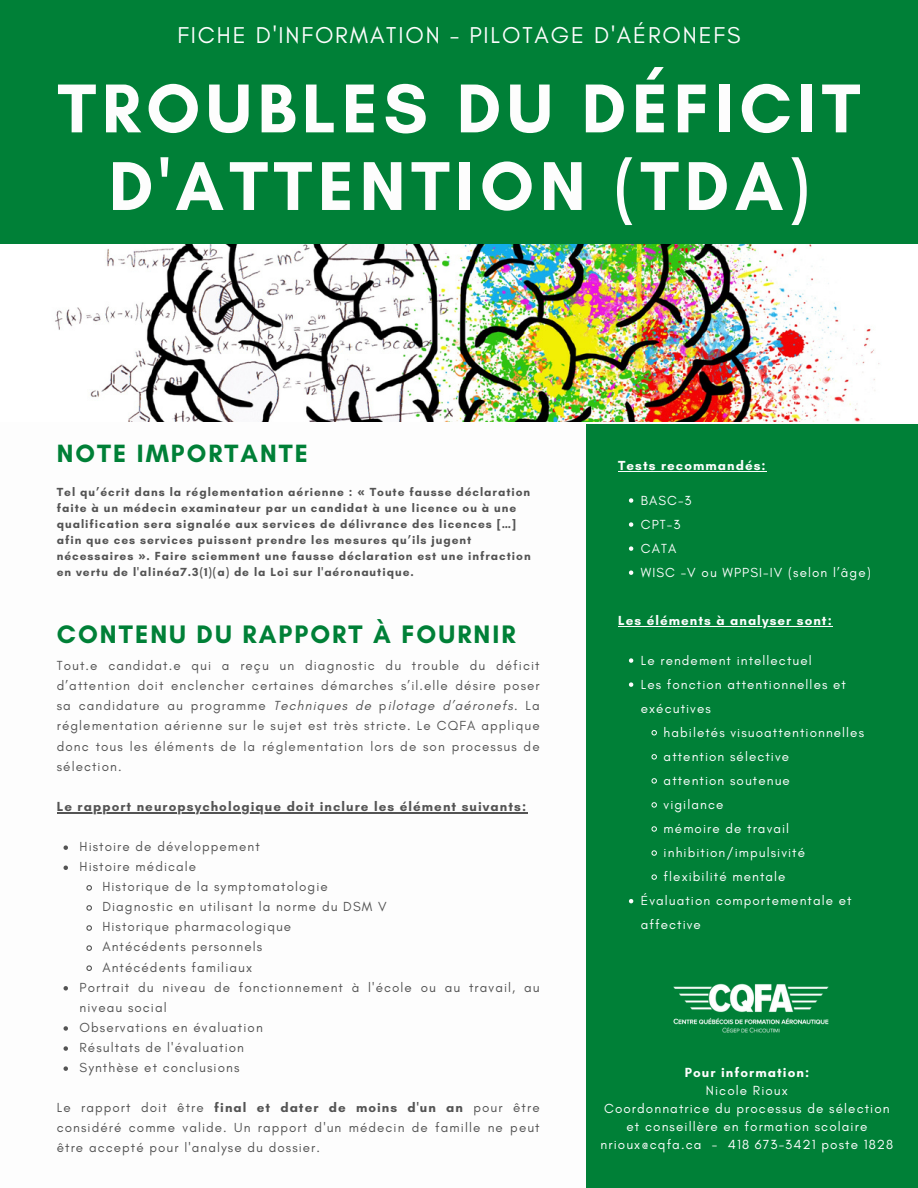
<style>
.page{position:relative;width:918px;height:1188px;background:#fff}
.page>*{position:absolute;margin:0;border:0;box-sizing:border-box;transform-origin:0 0}
.t1{font:700 70.35px/77.7px "Glacial Indifference";letter-spacing:.08em;color:#fdfdfd;text-align:center}
.t2{font:700 25.8px "Glacial Indifference";letter-spacing:.08em;color:#008037}
.t3{font:700 25.5px "Glacial Indifference";letter-spacing:.08em;color:#008037}
.t4{font:23.4px "Glacial Indifference";letter-spacing:.08em;color:#fdfdfd}
.t5{font:13.5px/17.9px "Glacial Indifference";letter-spacing:.08em;color:#fdfdfd;text-align:center}
.t6{font:13.35px/20.1px "Glacial Indifference";letter-spacing:.08em;color:#545454;text-align:justify}
.t7{font:13.35px/24px "Glacial Indifference";letter-spacing:.08em;color:#fdfdfd}
.t8{font:700 13.35px "Glacial Indifference";letter-spacing:.08em;color:#545454}
.t9{font:700 13.35px "Glacial Indifference";letter-spacing:.08em;color:#fdfdfd}
.t10{font:700 12px/15.9px "Glacial Indifference";letter-spacing:.08em;color:#545454}
.s1{font-family:"Noto Sans"}
.s2{font-style:italic}
.s3{font-weight:700}
</style>
<div class="page">
<div style="left:0;top:0;width:918px;height:287px;background:#008037"></div>
<div style="left:587px;top:424px;width:331px;height:764px;background:#008037"></div>
<img style="left:0;top:245px;width:918px;height:176px">
<hr style="left:57px;top:812px;width:470px;height:1px;background:#545454">
<svg style="left:64px;top:845px;width:4px;height:5px"></svg>
<svg style="left:64px;top:866px;width:4px;height:4px"></svg>
<svg style="left:86px;top:885px;width:6px;height:6px"></svg>
<svg style="left:86px;top:905px;width:6px;height:6px"></svg>
<svg style="left:86px;top:925px;width:6px;height:6px"></svg>
<svg style="left:86px;top:945px;width:6px;height:6px"></svg>
<svg style="left:86px;top:965px;width:6px;height:6px"></svg>
<svg style="left:64px;top:986px;width:4px;height:5px"></svg>
<svg style="left:64px;top:1026px;width:4px;height:5px"></svg>
<svg style="left:64px;top:1046px;width:4px;height:5px"></svg>
<svg style="left:64px;top:1066px;width:4px;height:5px"></svg>
<img style="left:673px;top:983px;width:156px;height:50px">
<hr style="left:618px;top:471px;width:149px;height:1px;background:#fdfdfd">
<svg style="left:629px;top:498px;width:4px;height:5px"></svg>
<svg style="left:629px;top:522px;width:4px;height:5px"></svg>
<svg style="left:629px;top:546px;width:4px;height:5px"></svg>
<svg style="left:629px;top:570px;width:4px;height:5px"></svg>
<hr style="left:618px;top:626px;width:215px;height:1px;background:#fdfdfd">
<svg style="left:629px;top:658px;width:4px;height:5px"></svg>
<svg style="left:629px;top:682px;width:4px;height:5px"></svg>
<svg style="left:651px;top:730px;width:6px;height:6px"></svg>
<svg style="left:651px;top:754px;width:6px;height:6px"></svg>
<svg style="left:651px;top:778px;width:6px;height:6px"></svg>
<svg style="left:651px;top:802px;width:6px;height:6px"></svg>
<svg style="left:651px;top:826px;width:6px;height:6px"></svg>
<svg style="left:651px;top:850px;width:6px;height:6px"></svg>
<svg style="left:651px;top:874px;width:6px;height:6px"></svg>
<svg style="left:629px;top:899px;width:4px;height:4px"></svg>
<h3 class="t4" style="left:177px;top:20px;width:565px">FICHE D'INFORMATION - PILOTAGE D'AÉRONEFS</h3>
<p class="t1" style="left:58px;top:69px;width:804px">TROUBLES DU DÉFICIT<br>D'ATTENTION (TDA)</p>
<p class="t3" style="left:57px;top:438px;width:253px">NOTE IMPORTANTE</p>
<p class="t10" style="left:57px;top:484px;width:475px">Tel qu’écrit dans la réglementation aérienne : <span class="s1">«</span> Toute fausse déclaration faite à un médecin examinateur par un candidat à une licence ou à une qualification sera signalée aux services de délivrance des licences […] afin que ces services puissent prendre les mesures qu’ils jugent nécessaires <span class="s1">»</span>. Faire sciemment une fausse déclaration est une infraction en vertu de l'alinéa7.3(1)(a) de la Loi sur l'aéronautique.</p>
<h1 class="t2" style="left:57px;top:618px;width:460px">CONTENU DU RAPPORT À FOURNIR</h1>
<h2 class="t6" style="left:57px;top:656px;width:484px">Tout.e candidat.e qui a reçu un diagnostic du trouble du déficit d’attention doit enclencher certaines démarches s’il.elle désire poser sa candidature au programme <span class="s2">Techniques de</span> p<span class="s2">ilotage d’aéronefs</span>. La réglementation aérienne sur le sujet est très stricte. Le CQFA applique donc tous les éléments de la réglementation lors de son processus de sélection.</h2>
<p class="t8" style="left:57px;top:798px;width:471px">Le rapport neuropsychologique doit inclure les élément suivants:</p>
<h2 class="t6" style="left:80px;top:836px;width:182px">Histoire de développement</h2>
<h5 class="t6" style="left:80px;top:856px;width:118px">Histoire médicale</h5>
<h4 class="t6" style="left:102px;top:876px;width:227px">Historique de la symptomatologie</h4>
<p class="t6" style="left:102px;top:897px;width:286px">Diagnostic en utilisant la norme du DSM V</p>
<p class="t6" style="left:102px;top:917px;width:190px">Historique pharmacologique</p>
<p class="t6" style="left:102px;top:937px;width:161px">Antécédents personnels</p>
<p class="t6" style="left:102px;top:957px;width:151px">Antécédents familiaux</p>
<p class="t6" style="left:80px;top:977px;width:462px">Portrait du niveau de fonctionnement à l'école ou au travail, au niveau social</p>
<p class="t6" style="left:80px;top:1017px;width:185px">Observations en évaluation</p>
<p class="t6" style="left:80px;top:1037px;width:166px">Résultats de l'évaluation</p>
<p class="t6" style="left:80px;top:1057px;width:161px">Synthèse et conclusions</p>
<p class="t6" style="left:57px;top:1097px;width:484px">Le rapport doit être <span class="s3">final et dater de moins d'un an</span> pour être considéré comme valide. Un rapport d'un médecin de famille ne peut être accepté pour l'analyse du dossier.</p>
<h4 class="t9" style="left:618px;top:458px;width:149px">Tests recommandés:</h4>
<p class="t7" style="left:641px;top:488px;width:52px">BASC-3</p>
<p class="t7" style="left:641px;top:512px;width:41px">CPT-3</p>
<p class="t7" style="left:641px;top:536px;width:37px">CATA</p>
<p class="t7" style="left:641px;top:560px;width:232px">WISC -V ou WPPSI-IV (selon l’âge)</p>
<h4 class="t9" style="left:618px;top:612px;width:215px">Les éléments à analyser sont:</h4>
<p class="t7" style="left:641px;top:648px;width:172px">Le rendement intellectuel</p>
<p class="t7" style="left:641px;top:672px;width:207px">Les fonction attentionnelles et exécutives</p>
<p class="t7" style="left:664px;top:720px;width:202px">habiletés visuoattentionnelles</p>
<p class="t7" style="left:664px;top:744px;width:127px">attention sélective</p>
<p class="t7" style="left:664px;top:768px;width:128px">attention soutenue</p>
<p class="t7" style="left:664px;top:792px;width:61px">vigilance</p>
<p class="t7" style="left:664px;top:816px;width:127px">mémoire de travail</p>
<p class="t7" style="left:664px;top:841px;width:143px">inhibition/impulsivité</p>
<p class="t7" style="left:664px;top:865px;width:123px">flexibilité mentale</p>
<p class="t7" style="left:641px;top:889px;width:212px">Évaluation comportementale et affective</p>
<p class="t5" style="left:601px;top:1063px;width:294px"><span class="s3">Pour information:<br></span>Nicole Rioux<br>Coordonnatrice du processus de sélection et conseillère en formation scolaire nrioux@cqfa.ca - 418 673-3421 poste 1828</p>
</div>
